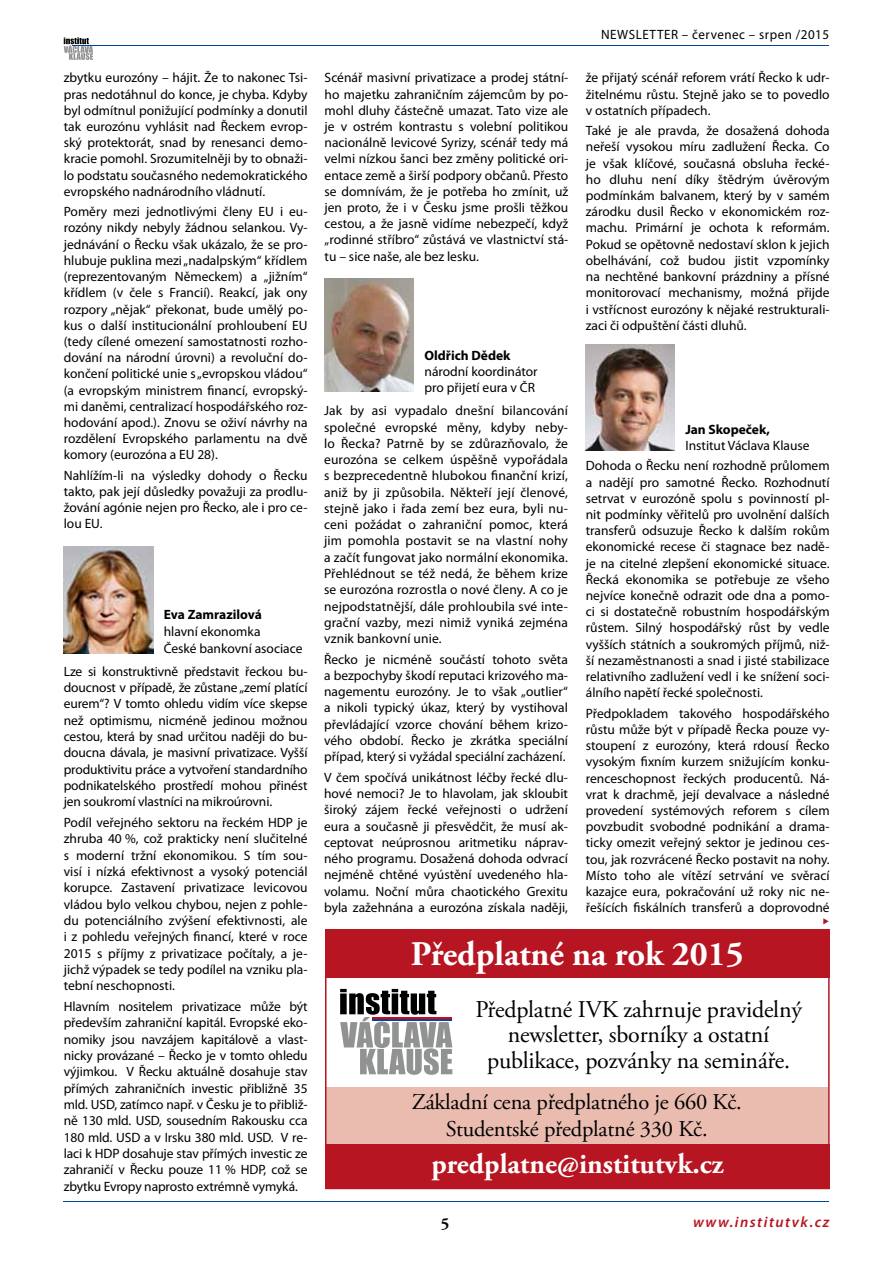
<style>
.page{position:relative;width:893px;height:1263px;background:#fff}
.page>*{position:absolute;margin:0;border:0;box-sizing:border-box;transform-origin:0 0}
.t1{font:700 34.5px "Adobe Garamond Pro";color:#fff}
.t2{font:700 28.5px "Adobe Garamond Pro";color:#fff}
.t3{font:24px/25.5px "Adobe Garamond Pro";letter-spacing:-.01em;color:#000;text-align:center}
.t4{font:22.5px/27px "Adobe Garamond Pro";letter-spacing:-.01em;color:#000;text-align:center}
.t5{font:700 16.5px "Adobe Garamond Pro";color:#000}
.t6{font:italic 600 15px "Myriad Pro";letter-spacing:.1em;color:#b61521}
.t7{font:13.5px/16.2px "Myriad Pro";color:#000;text-align:justify}
.t8{font:700 13.5px "Myriad Pro";color:#000}
.t9{font:13.5px "Myriad Pro";letter-spacing:.04em;color:#000}
</style>
<div class="page">
<hr style="left:64px;top:1201px;width:765px;height:1px;background:#004799">
<svg style="left:64px;top:37px;width:29px;height:23px"></svg>
<hr style="left:72px;top:45px;width:242px;height:1px;background:#004799">
<hr style="left:149px;top:45px;width:679px;height:1px;background:#004799">
<img style="left:64px;top:547px;width:89px;height:106px">
<img style="left:325px;top:278px;width:89px;height:114px">
<img style="left:585px;top:344px;width:90px;height:106px">
<div style="left:325px;top:1087px;width:503px;height:58px;background:#eabcb0"></div>
<div style="left:325px;top:1144px;width:505px;height:45px;background:#b61521"></div>
<div style="left:325px;top:930px;width:505px;height:48px;background:#b61521"></div>
<svg style="left:340px;top:989px;width:112px;height:86px"></svg>
<hr style="left:373px;top:1017px;width:79px;height:2px;background:#e3000f">
<hr style="left:373px;top:1019px;width:79px;height:2px;background:#004799">
<p class="t7" style="left:64px;top:70px;width:245px">zbytku eurozóny – hájit. Že to nakonec Tsi&shy;pras nedotáhnul do konce, je chyba. Kdyby byl odmítnul ponižující podmínky a donutil tak eurozónu vyhlásit nad Řeckem evrop&shy;ský protektorát, snad by renesanci demo&shy;kracie pomohl. Srozumitelněji by to obnaži&shy;lo podstatu současného nedemokratického evropského nadnárodního vládnutí.</p>
<p class="t7" style="left:64px;top:204px;width:245px">Poměry mezi jednotlivými členy EU i eu&shy;rozóny nikdy nebyly žádnou selankou. Vy&shy;jednávání o Řecku však ukázalo, že se pro&shy;hlubuje puklina mezi „nadalpským“ křídlem (reprezentovaným Německem) a „jižním“ křídlem (v čele s Francií). Reakcí, jak ony rozpory „nějak“ překonat, bude umělý po&shy;kus o další institucionální prohloubení EU (tedy cílené omezení samostatnosti rozho&shy;dování na národní úrovni) a revoluční do&shy;končení politické unie s„evropskou vládou“ (a evropským ministrem financí, evropský&shy;mi daněmi, centralizací hospodářského roz&shy;hodování apod.). Znovu se oživí návrhy na rozdělení Evropského parlamentu na dvě komory (eurozóna a EU 28).</p>
<p class="t7" style="left:64px;top:467px;width:245px">Nahlížím-li na výsledky dohody o Řecku takto, pak její důsledky považuji za prodlu&shy;žování agónie nejen pro Řecko, ale i pro ce&shy;lou EU.</p>
<p class="t8" style="left:164px;top:606px;width:100px">Eva Zamrazilová</p>
<p class="t7" style="left:164px;top:623px;width:140px;line-height:17.2px">hlavní ekonomka<br>České bankovní asociace</p>
<p class="t7" style="left:64px;top:663px;width:245px">Lze si konstruktivně představit řeckou bu&shy;doucnost v případě, že zůstane „zemí platící eurem“? V tomto ohledu vidím více skepse než optimismu, nicméně jedinou možnou cestou, která by snad určitou naději do bu&shy;doucna dávala, je masivní privatizace. Vyšší produktivitu práce a vytvoření standardního podnikatelského prostředí mohou přinést jen soukromí vlastníci na mikroúrovni.</p>
<p class="t7" style="left:64px;top:814px;width:245px">Podíl veřejného sektoru na řeckém HDP je zhruba 40 %, což prakticky není slučitelné s moderní tržní ekonomikou. S tím sou&shy;visí i nízká efektivnost a vysoký potenciál korupce. Zastavení privatizace levicovou vládou bylo velkou chybou, nejen z pohle&shy;du potenciálního zvýšení efektivnosti, ale i z pohledu veřejných financí, které v roce 2015 s příjmy z privatizace počítaly, a je&shy;jichž výpadek se tedy podílel na vzniku pla&shy;tební neschopnosti.</p>
<p class="t7" style="left:64px;top:998px;width:245px">Hlavním nositelem privatizace může být především zahraniční kapitál. Evropské eko&shy;nomiky jsou navzájem kapitálově a vlast&shy;nicky provázané – Řecko je v tomto ohledu výjimkou. V Řecku aktuálně dosahuje stav přímých zahraničních investic přibližně 35 mld. USD, zatímco např. v Česku je to přibliž&shy;ně 130 mld. USD, sousedním Rakousku cca 180 mld. USD a v Irsku 380 mld. USD. V re&shy;laci k HDP dosahuje stav přímých investic ze zahraničí v Řecku pouze 11 % HDP, což se zbytku Evropy naprosto extrémně vymyká.</p>
<p class="t9" style="left:601px;top:27px;width:230px">NEWSLETTER – červenec – srpen /2015</p>
<p class="t7" style="left:325px;top:70px;width:245px">Scénář masivní privatizace a prodej státní&shy;ho majetku zahraničním zájemcům by po&shy;mohl dluhy částečně umazat. Tato vize ale je v ostrém kontrastu s volební politikou nacionálně levicové Syrizy, scénář tedy má velmi nízkou šanci bez změny politické ori&shy;entace země a širší podpory občanů. Přesto se domnívám, že je potřeba ho zmínit, už jen proto, že i v Česku jsme prošli těžkou cestou, a že jasně vidíme nebezpečí, když „rodinné stříbro“ zůstává ve vlastnictví stá&shy;tu – sice naše, ale bez lesku.</p>
<p class="t7" style="left:586px;top:70px;width:245px">že přijatý scénář reforem vrátí Řecko k udr&shy;žitelnému růstu. Stejně jako se to povedlo v ostatních případech.</p>
<p class="t7" style="left:586px;top:123px;width:245px">Také je ale pravda, že dosažená dohoda neřeší vysokou míru zadlužení Řecka. Co je však klíčové, současná obsluha řecké&shy;ho dluhu není díky štědrým úvěrovým podmínkám balvanem, který by v samém zárodku dusil Řecko v ekonomickém roz&shy;machu. Primární je ochota k reformám.<br>Pokud se opětovně nedostaví sklon k jejich obelhávání, což budou jistit vzpomínky na nechtěné bankovní prázdniny a přísné monitorovací mechanismy, možná přijde i vstřícnost eurozóny k nějaké restrukturali&shy;zaci či odpuštění části dluhů.</p>
<p class="t8" style="left:424px;top:347px;width:88px">Oldřich Dědek</p>
<p class="t7" style="left:424px;top:363px;width:115px">národní koordinátor pro přijetí eura v ČR</p>
<p class="t7" style="left:324px;top:403px;width:245px">Jak by asi vypadalo dnešní bilancování společné evropské měny, kdyby neby&shy;lo Řecka? Patrně by se zdůrazňovalo, že eurozóna se celkem úspěšně vypořádala s bezprecedentně hlubokou finanční krizí, aniž by ji způsobila. Někteří její členové, stejně jako i řada zemí bez eura, byli nu&shy;ceni požádat o zahraniční pomoc, která jim pomohla postavit se na vlastní nohy a začít fungovat jako normální ekonomika.<br>Přehlédnout se též nedá, že během krize se eurozóna rozrostla o nové členy. A co je nejpodstatnější, dále prohloubila své inte&shy;grační vazby, mezi nimiž vyniká zejména vznik bankovní unie.</p>
<p class="t7" style="left:324px;top:651px;width:245px">Řecko je nicméně součástí tohoto světa a bezpochyby škodí reputaci krizového ma&shy;nagementu eurozóny. Je to však „outlier“ a nikoli typický úkaz, který by vystihoval převládající vzorce chování během krizo&shy;vého období. Řecko je zkrátka speciální případ, který si vyžádal speciální zacházení.</p>
<p class="t7" style="left:324px;top:769px;width:245px">V čem spočívá unikátnost léčby řecké dlu&shy;hové nemoci? Je to hlavolam, jak skloubit široký zájem řecké veřejnosti o udržení eura a současně ji přesvědčit, že musí ak&shy;ceptovat neúprosnou aritmetiku náprav&shy;ného programu. Dosažená dohoda odvrací nejméně chtěné vyústění uvedeného hla&shy;volamu. Noční můra chaotického Grexitu byla zažehnána a eurozóna získala naději,</p>
<p class="t8" style="left:685px;top:422px;width:86px">Jan Skopeček,</p>
<p class="t7" style="left:685px;top:438px;width:126px">Institut Václava Klause</p>
<p class="t7" style="left:586px;top:458px;width:245px">Dohoda o Řecku není rozhodně průlomem a nadějí pro samotné Řecko. Rozhodnutí setrvat v eurozóně spolu s povinností pl&shy;nit podmínky věřitelů pro uvolnění dalších transferů odsuzuje Řecko k dalším rokům ekonomické recese či stagnace bez nadě&shy;je na citelné zlepšení ekonomické situace.<br>Řecká ekonomika se potřebuje ze všeho nejvíce konečně odrazit ode dna a pomo&shy;ci si dostatečně robustním hospodářským růstem. Silný hospodářský růst by vedle vyšších státních a soukromých příjmů, niž&shy;ší nezaměstnanosti a snad i jisté stabilizace relativního zadlužení vedl i ke snížení soci&shy;álního napětí řecké společnosti.</p>
<p class="t7" style="left:586px;top:705px;width:245px">Předpokladem takového hospodářského růstu může být v případě Řecka pouze vy&shy;stoupení z eurozóny, která rdousí Řecko vysokým fixním kurzem snižujícím konku&shy;renceschopnost řeckých producentů. Ná&shy;vrat k drachmě, její devalvace a následné provedení systémových reforem s cílem povzbudit svobodné podnikání a drama&shy;ticky omezit veřejný sektor je jedinou ces&shy;tou, jak rozvrácené Řecko postavit na nohy.<br>Místo toho ale vítězí setrvání ve svěrací kazajce eura, pokračování už roky nic ne&shy;řešících fiskálních transferů a doprovodné</p>
<h1 class="t1" style="left:411px;top:934px;width:334px">Předplatné na rok 2015</h1>
<h3 class="t3" style="left:475px;top:997px;width:328px">Předplatné IVK zahrnuje pravidelný newsletter, sborníky a ostatní publikace, pozvánky na semináře.</h3>
<h3 class="t4" style="left:412px;top:1089px;width:332px">Základní cena předplatného je 660 Kč.<br>Studentské předplatné 330 Kč.</h3>
<h2 class="t2" style="left:431px;top:1147px;width:294px">predplatne@institutvk.cz</h2>
<p class="t5" style="left:441px;top:1214px;width:10px">5</p>
<p class="t6" style="left:693px;top:1213px;width:138px">www.institutvk.cz</p>
</div>
